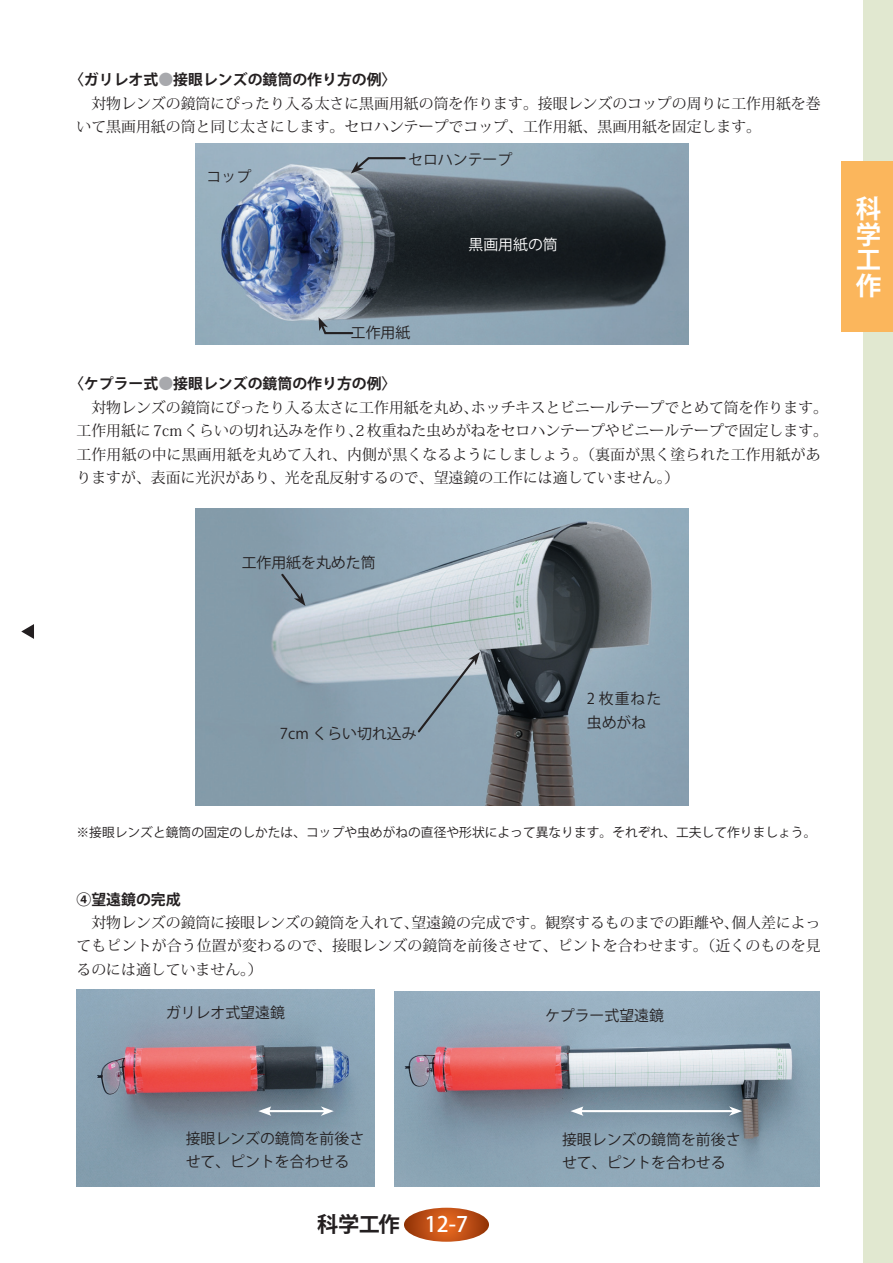
<style>
.page{position:relative;width:893px;height:1263px;background:#fff}
.page>*{position:absolute;margin:0;border:0;box-sizing:border-box;transform-origin:0 0}
.t1{font:700 25.5px/25.5px "Koz Go Std";color:#fff;text-align:justify}
.t2{font:700 21.3px "Koz Go Std";color:#231f20}
.t3{font:14.85px/23.4px "Koz Min Std";color:#231f20}
.t4{font:14.85px/23.4px "Koz Go Std";color:#231f20}
.t5{font:700 14.85px "Koz Go Std";color:#231f20}
.t6{font:14.85px/23.4px "Koz Go Std";letter-spacing:.03em;color:#231f20}
.t7{font:14.85px "Koz Go Std";color:#fff}
.t8{font:12.75px "Koz Go Std";color:#231f20}
.s1{color:#a8a9ad}
.s2{font-weight:500;color:#fff}
</style>
<div class="page">
<div style="left:863px;top:0;width:30px;height:1263px;background:#e1e8d0"></div>
<div style="left:842px;top:162px;width:51px;height:170px;background:#fbb65c"></div>
<svg style="left:404px;top:1208px;width:85px;height:34px;background:#c15218"></svg>
<svg style="left:21px;top:624px;width:13px;height:15px"></svg>
<img style="left:196px;top:143px;width:492px;height:201px">
<img style="left:196px;top:508px;width:492px;height:297px">
<img style="left:77px;top:990px;width:297px;height:196px">
<img style="left:394px;top:991px;width:425px;height:195px">
<hr style="left:267px;top:1110px;width:58px;height:2px;background:#fff">
<svg style="left:258px;top:1106px;width:13px;height:10px"></svg>
<svg style="left:321px;top:1106px;width:13px;height:10px"></svg>
<hr style="left:580px;top:1110px;width:153px;height:2px;background:#fff">
<svg style="left:570px;top:1106px;width:13px;height:10px"></svg>
<svg style="left:729px;top:1106px;width:13px;height:10px"></svg>
<svg style="left:319px;top:317px;width:35px;height:18px"></svg>
<svg style="left:351px;top:156px;width:56px;height:17px"></svg>
<svg style="left:279px;top:572px;width:26px;height:34px"></svg>
<svg style="left:416px;top:652px;width:64px;height:82px;background:#9aacb8"></svg>
<p class="t5" style="left:69px;top:70px;width:329px">〈ガリレオ式<span class="s1">●</span>接眼レンズの鏡筒の作り方の例〉</p>
<p class="t3" style="left:77px;top:92px;width:746px">　対物レンズの鏡筒にぴったり入る太さに黒画用紙の筒を作ります。接眼レンズのコップの周りに工作用紙を巻いて黒画用紙の筒と同じ太さにします。セロハンテープでコップ、工作用紙、黒画用紙を固定します。</p>
<p class="t4" style="left:207px;top:165px;width:46px">コップ</p>
<p class="t4" style="left:408px;top:148px;width:106px">セロハンテープ</p>
<p class="t4" style="left:351px;top:321px;width:61px">工作用紙</p>
<p class="t7" style="left:468px;top:236px;width:91px">黒画用紙の筒</p>
<p class="t5" style="left:69px;top:374px;width:329px">〈ケプラー式<span class="s1">●</span>接眼レンズの鏡筒の作り方の例〉</p>
<p class="t3" style="left:77px;top:396px;width:753px">　対物レンズの鏡筒にぴったり入る太さに工作用紙を丸め、ホッチキスとビニールテープでとめて筒を作ります。工作用紙に 7cmくらいの切れ込みを作り、2枚重ねた虫めがねをセロハンテープやビニールテープで固定します。工作用紙の中に黒画用紙を丸めて入れ、内側が黒くなるようにしましょう。（裏面が黒く塗られた工作用紙がありますが、表面に光沢があり、光を乱反射するので、望遠鏡の工作には適していません。）</p>
<p class="t4" style="left:242px;top:551px;width:135px">工作用紙を丸めた筒</p>
<h1 class="t1" style="left:856px;top:198px;width:26px">科学工作</h1>
<p class="t4" style="left:280px;top:722px;width:138px">7cm くらい切れ込み</p>
<p class="t6" style="left:587px;top:687px;width:76px">2 枚重ねた虫めがね</p>
<p class="t8" style="left:77px;top:825px;width:741px">※接眼レンズと鏡筒の固定のしかたは、コップや虫めがねの直径や形状によって異なります。それぞれ、工夫して作りましょう。</p>
<p class="t5" style="left:77px;top:890px;width:106px">④望遠鏡の完成</p>
<p class="t3" style="left:77px;top:911px;width:746px;text-align:justify">　対物レンズの鏡筒に接眼レンズの鏡筒を入れて、望遠鏡の完成です。観察するものまでの距離や、個人差によってもピントが合う位置が変わるので、接眼レンズの鏡筒を前後させて、ピントを合わせます。（近くのものを見るのには適していません。）</p>
<p class="t4" style="left:166px;top:1002px;width:121px">ガリレオ式望遠鏡</p>
<p class="t4" style="left:545px;top:1004px;width:121px">ケプラー式望遠鏡</p>
<p class="t4" style="left:186px;top:1127px;width:180px">接眼レンズの鏡筒を前後させて、ピントを合わせる</p>
<h2 class="t2" style="left:317px;top:1210px;width:152px">科学工作 <span class="s2">12-7</span></h2>
<p class="t4" style="left:562px;top:1128px;width:180px">接眼レンズの鏡筒を前後させて、ピントを合わせる</p>
</div>
